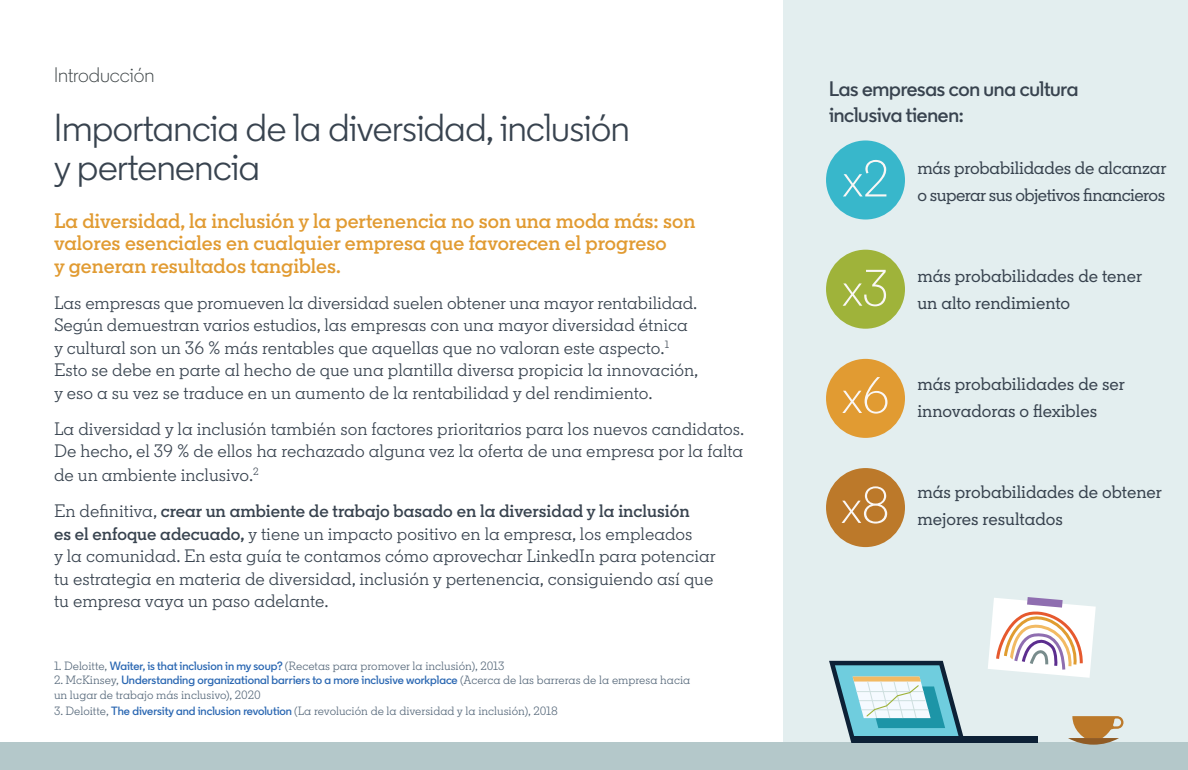
<style>
.page{position:relative;width:1188px;height:770px;background:#fff}
.page>*{position:absolute;margin:0;border:0;box-sizing:border-box;transform-origin:0 0}
.t1{font:300 51.3px/108.8px "Community";color:#faf7f5;text-align:justify}
.t2{font:39px/39px "Community";letter-spacing:-.01em;color:#38434f}
.t3{font:600 21px/22.5px "Community Slab";color:#e19b32}
.t4{font:600 21px/25.2px "Community";letter-spacing:-.01em;color:#38434f}
.t5{font:300 21px "Community";color:#3c4345}
.t6{font:18px/22.5px "Community Slab";color:#38434f}
.t7{font:500 18px/27px "Community Slab";color:#38434f}
.t8{font:500 18px/27px "Community Slab";letter-spacing:-.03em;color:#38434f}
.t9{font:12px "Community Slab";color:#56687a}
.t10{font:600 12px "Community";color:#2a67b2}
.s1{font-weight:600}
.s2{font-family:"Community";font-weight:600;color:#2a67b2}
.s3{font-family:"Community Slab";font-weight:400;color:#56687a}
</style>
<div class="page">
<div style="left:783px;top:0;width:405px;height:770px;background:#e3eeef"></div>
<div style="left:0;top:742px;width:1188px;height:28px;background:#b4c8ca"></div>
<div style="left:826px;top:140px;width:79px;height:79px;background:#38b7cb;border-radius:50%"></div>
<div style="left:826px;top:250px;width:79px;height:78px;background:#9fb33a;border-radius:50%"></div>
<div style="left:826px;top:359px;width:79px;height:79px;background:#e19b32;border-radius:50%"></div>
<div style="left:826px;top:468px;width:79px;height:79px;background:#bc792a;border-radius:50%"></div>
<svg style="left:988px;top:597px;width:108px;height:80px;background:#ecdfdb"></svg>
<div style="left:853px;top:736px;width:185px;height:6px;background:#0d2136"></div>
<svg style="left:1068px;top:716px;width:55px;height:28px"></svg>
<svg style="left:829px;top:660px;width:135px;height:82px"></svg>
<p class="t5" style="left:54px;top:62px;width:102px">Introducción</p>
<h2 class="t2" style="left:54px;top:108px;width:577px">Importancia de la diversidad, inclusión y pertenencia</h2>
<p class="t3" style="left:54px;top:209px;width:643px">La diversidad, la inclusión y la pertenencia no son una moda más: son valores esenciales en cualquier empresa que favorecen el progreso<br>y generan resultados tangibles.</p>
<p class="t6" style="left:54px;top:291px;width:646px">Las empresas que promueven la diversidad suelen obtener una mayor rentabilidad.<br>Según demuestran varios estudios, las empresas con una mayor diversidad étnica y cultural son un 36 % más rentables que aquellas que no valoran este aspecto.<sup>1<br></sup>Esto se debe en parte al hecho de que una plantilla diversa propicia la innovación, y eso a su vez se traduce en un aumento de la rentabilidad y del rendimiento.</p>
<p class="t6" style="left:54px;top:417px;width:692px;line-height:23.2px;text-align:justify">La diversidad y la inclusión también son factores prioritarios para los nuevos candidatos.<br>De hecho, el 39 % de ellos ha rechazado alguna vez la oferta de una empresa por la falta de un ambiente inclusivo.<sup>2</sup></p>
<p class="t6" style="left:54px;top:500px;width:663px">En definitiva, <span class="s1">crear un ambiente de trabajo basado en la diversidad y la inclusión<br>es el enfoque adecuado,</span> y tiene un impacto positivo en la empresa, los empleados<br>y la comunidad. En esta guía te contamos cómo aprovechar LinkedIn para potenciar tu estrategia en materia de diversidad, inclusión y pertenencia, consiguiendo así que tu empresa vaya un paso adelante.</p>
<p class="t9" style="left:54px;top:658px;width:452px">1. Deloitte, <span class="s2">Waiter, is that inclusion in my soup?</span> (Recetas para promover la inclusión), 2013</p>
<p class="t10" style="left:54px;top:672px;width:638px"><span class="s3">2. McKinsey,</span> Understanding organizational barriers to a more inclusive workplace <span class="s3">(Acerca de las barreras de la empresa hacia</span></p>
<p class="t9" style="left:54px;top:687px;width:208px">un lugar de trabajo más inclusivo), 2020</p>
<p class="t9" style="left:54px;top:703px;width:506px">3. Deloitte, <span class="s2">The diversity and inclusion revolution</span> (La revolución de la diversidad y la inclusión), 2018</p>
<p class="t4" style="left:829px;top:76px;width:251px">Las empresas con una cultura inclusiva tienen:</p>
<p class="t8" style="left:917px;top:154px;width:251px">más probabilidades de alcanzar o superar sus objetivos financieros</p>
<h1 class="t1" style="left:841px;top:125px;width:50px">x2 x3 x6 x8</h1>
<p class="t7" style="left:917px;top:262px;width:226px">más probabilidades de tener un alto rendimiento</p>
<p class="t7" style="left:917px;top:370px;width:209px">más probabilidades de ser innovadoras o flexibles</p>
<p class="t7" style="left:917px;top:478px;width:246px">más probabilidades de obtener mejores resultados</p>
</div>
